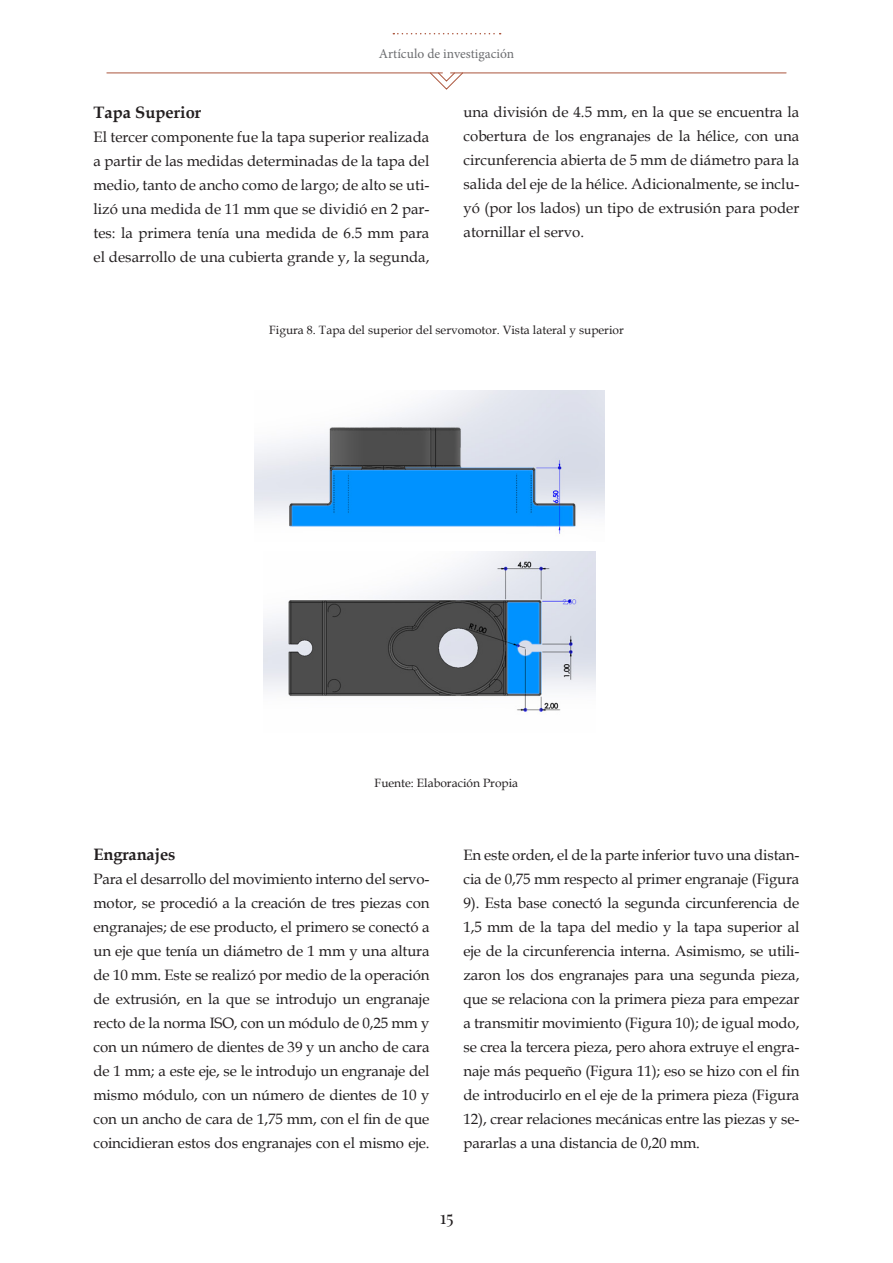
<style>
.page{position:relative;width:893px;height:1263px;background:#fff}
.page>*{position:absolute;margin:0;border:0;box-sizing:border-box;transform-origin:0 0}
.t1{font:18px "Playfair Display";color:#231f20}
.T3_-_titular_terciar{font:700 16.5px "Book Antiqua";color:#231f20}
.C1__Cuerpo_de_txt{font:15px/24px "Book Antiqua";letter-spacing:-.005em;color:#231f20;text-align:justify}
.Como_citar{font:13.5px "Minion Pro";color:#6c6d70}
.C1__Cuerpo_de_txt-2{font:12px "Book Antiqua";color:#231f20}
</style>
<div class="page">
<svg style="left:393px;top:33px;width:108px;height:1px"></svg>
<hr style="left:107px;top:73px;width:335px;height:1px;background:#ab553c">
<hr style="left:451px;top:73px;width:335px;height:1px;background:#ab553c">
<svg style="left:429px;top:72px;width:34px;height:18px"></svg>
<img style="left:254px;top:390px;width:351px;height:144px">
<img style="left:263px;top:552px;width:333px;height:160px">
<p class="Como_citar" style="left:379px;top:45px;width:137px">Artículo de investigación</p>
<p class="T3_-_titular_terciar" style="left:94px;top:101px;width:109px">Tapa Superior</p>
<p class="C1__Cuerpo_de_txt" style="left:94px;top:125px;width:337px">El tercer componente fue la tapa superior realizada a partir de las medidas determinadas de la tapa del medio, tanto de ancho como de largo; de alto se uti&shy;lizó una medida de 11 mm que se dividió en 2 par&shy;tes: la primera tenía una medida de 6.5 mm para el desarrollo de una cubierta grande y, la segunda,</p>
<p class="C1__Cuerpo_de_txt" style="left:463px;top:100px;width:337px">una división de 4.5 mm, en la que se encuentra la cobertura de los engranajes de la hélice, con una circunferencia abierta de 5 mm de diámetro para la salida del eje de la hélice. Adicionalmente, se inclu&shy;yó (por los lados) un tipo de extrusión para poder atornillar el servo.</p>
<p class="C1__Cuerpo_de_txt-2" style="left:269px;top:322px;width:356px">Figura 8. Tapa del superior del servomotor. Vista lateral y superior</p>
<p class="C1__Cuerpo_de_txt-2" style="left:375px;top:775px;width:145px">Fuente: Elaboración Propia</p>
<p class="T3_-_titular_terciar" style="left:94px;top:843px;width:83px">Engranajes</p>
<p class="C1__Cuerpo_de_txt" style="left:94px;top:866px;width:337px">Para el desarrollo del movimiento interno del servo&shy;motor, se procedió a la creación de tres piezas con engranajes; de ese producto, el primero se conectó a un eje que tenía un diámetro de 1 mm y una altura de 10 mm. Este se realizó por medio de la operación de extrusión, en la que se introdujo un engranaje recto de la norma ISO, con un módulo de 0,25 mm y con un número de dientes de 39 y un ancho de cara de 1 mm; a este eje, se le introdujo un engranaje del mismo módulo, con un número de dientes de 10 y con un ancho de cara de 1,75 mm, con el fin de que coincidieran estos dos engranajes con el mismo eje.</p>
<p class="C1__Cuerpo_de_txt" style="left:463px;top:842px;width:337px">En este orden, el de la parte inferior tuvo una distan&shy;cia de 0,75 mm respecto al primer engranaje (Figura 9). Esta base conectó la segunda circunferencia de 1,5 mm de la tapa del medio y la tapa superior al eje de la circunferencia interna. Asimismo, se utili&shy;zaron los dos engranajes para una segunda pieza, que se relaciona con la primera pieza para empezar a transmitir movimiento (Figura 10); de igual modo, se crea la tercera pieza, pero ahora extruye el engra&shy;naje más pequeño (Figura 11); eso se hizo con el fin de introducirlo en el eje de la primera pieza (Figura 12), crear relaciones mecánicas entre las piezas y se&shy;pararlas a una distancia de 0,20 mm.</p>
<p class="t1" style="left:440px;top:1203px;width:15px">15</p>
</div>
